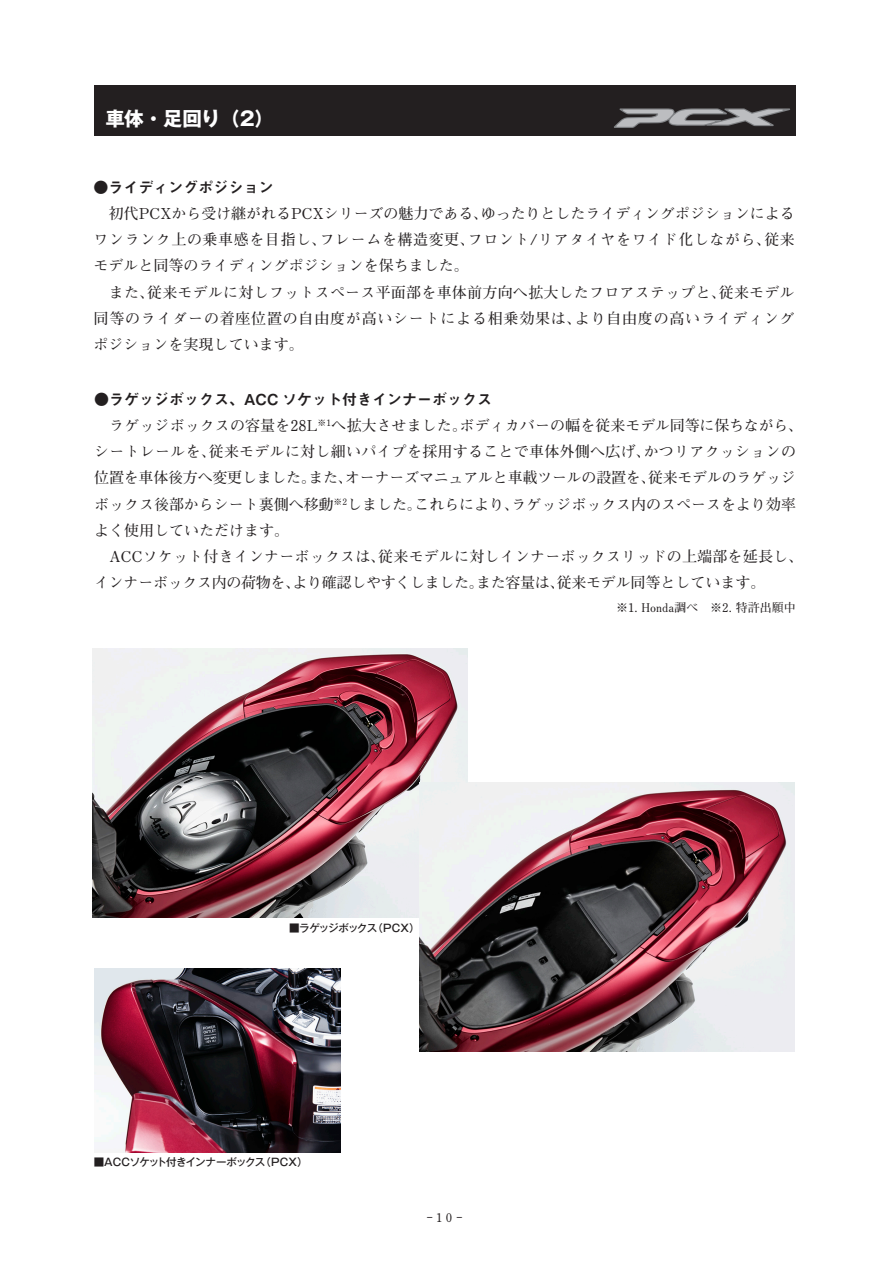
<style>
.page{position:relative;width:893px;height:1263px;background:#fff}
.page>*{position:absolute;margin:0;border:0;box-sizing:border-box;transform-origin:0 0}
.t1{font:700 19.5px "Gothic MB101 Pro";color:#fff}
.t2{font:700 15px/26.2px "Futo Min A101 Pro";letter-spacing:.005em;color:#231f20}
.t3{font:15px "Midashi Go Pr 6 N MB31";color:#231f20}
.t4{font:700 12px "Futo Min A101 Pro";color:#231f20}
.t5{font:500 10.5px "Gothic MB101 Pro";letter-spacing:-.055em;color:#231f20}
</style>
<div class="page">
<div style="left:95px;top:85px;width:701px;height:50px;background:#231f20"></div>
<svg style="left:614px;top:108px;width:176px;height:20px"></svg>
<img style="left:93px;top:648px;width:374px;height:269px">
<img style="left:420px;top:783px;width:374px;height:269px">
<img style="left:94px;top:969px;width:246px;height:183px">
<h1 class="t1" style="left:105px;top:102px;width:170px">車体・足回り（2）</h1>
<p class="t3" style="left:94px;top:175px;width:181px">●ライディングポジション</p>
<p class="t2" style="left:94px;top:198px;width:703px;text-indent:15px">初代PCXから受け継がれるPCXシリーズの魅力である、ゆったりとしたライディングポジションによるワンランク上の乗車感を目指し、フレームを構造変更、フロント/リアタイヤをワイド化しながら、従来モデルと同等のライディングポジションを保ちました。<br>　また、従来モデルに対しフットスペース平面部を車体前方向へ拡大したフロアステップと、従来モデル同等のライダーの着座位置の自由度が高いシートによる相乗効果は、より自由度の高いライディングポジションを実現しています。</p>
<p class="t3" style="left:94px;top:387px;width:399px">●ラゲッジボックス、ACC ソケット付きインナーボックス</p>
<p class="t2" style="left:94px;top:410px;width:711px">　ラゲッジボックスの容量を28L<sup>※1</sup>へ拡大させました。ボディカバーの幅を従来モデル同等に保ちながら、シートレールを、従来モデルに対し細いパイプを採用することで車体外側へ広げ、かつリアクッションの位置を車体後方へ変更しました。また、オーナーズマニュアルと車載ツールの設置を、従来モデルのラゲッジボックス後部からシート裏側へ移動<sup>※2</sup>しました。これらにより、ラゲッジボックス内のスペースをより効率よく使用していただけます。<br>　ACCソケット付きインナーボックスは、従来モデルに対しインナーボックスリッドの上端部を延長し、インナーボックス内の荷物を、より確認しやすくしました。また容量は、従来モデル同等としています。</p>
<p class="t4" style="left:616px;top:598px;width:181px">※1. Honda調べ　※2. 特許出願中</p>
<p class="t5" style="left:289px;top:919px;width:132px">■ラゲッジボックス（PCX）</p>
<p class="t5" style="left:94px;top:1153px;width:215px">■ACCソケット付きインナーボックス（PCX）</p>
<p class="t4" style="left:427px;top:1207px;width:37px">‒10‒</p>
</div>
